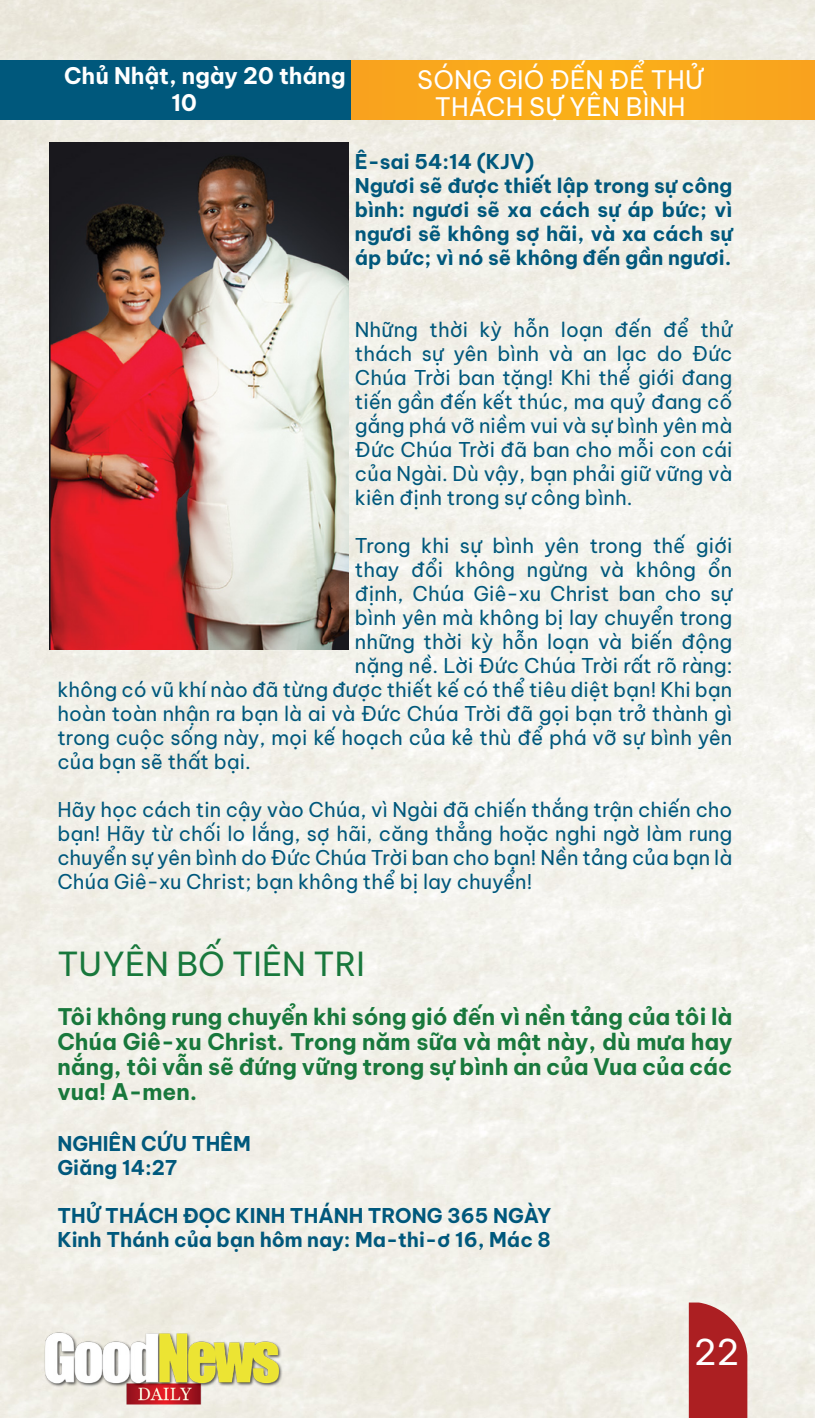
<style>
.page{position:relative;width:815px;height:1418px;background:#fff}
.page>*{position:absolute;margin:0;border:0;box-sizing:border-box;transform-origin:0 0}
.t1{font:35px "Be Vietnam Pro";color:#fff}
.t2{font:32.5px "Be Vietnam Pro";color:#18783c}
.t3{font:25px "Be Vietnam Pro";color:#fff}
.t4{font:700 22.5px/25px "Be Vietnam Pro";color:#18783c;text-align:justify}
.t5{font:700 22.5px/27px "Be Vietnam Pro";letter-spacing:-.005em;color:#fff}
.t6{font:20px/24px "Be Vietnam Pro";color:#00587c;text-align:justify}
.t7{font:700 20px/24px "Be Vietnam Pro";color:#00587c;text-align:justify}
</style>
<div class="page">
<img style="left:0;top:0;width:815px;height:1417px">
<div style="left:168px;top:60px;width:647px;height:60px;background:#f9a91c"></div>
<div style="left:0;top:60px;width:351px;height:60px;background:#00587c"></div>
<div style="left:689px;top:1302px;width:58px;height:115px;background:#ac1f22"></div>
<img style="left:39px;top:1330px;width:246px;height:76px">
<img style="left:50px;top:142px;width:299px;height:508px">
<p class="t5" style="left:171px;top:60px;width:176px;text-indent:-107px">Chủ Nhật, ngày 20 tháng<br>10</p>
<p class="t3" style="left:417px;top:59px;width:288px">SÓNG GIÓ ĐẾN ĐỂ THỬ</p>
<p class="t3" style="left:435px;top:86px;width:252px">THÁCH SỰ YÊN BÌNH</p>
<p class="t7" style="left:355px;top:147px;width:181px">Ê-sai 54:14 (KJV)</p>
<p class="t7" style="left:355px;top:171px;width:379px">Ngươi sẽ được thiết lập trong sự công bình: ngươi sẽ xa cách sự áp bức; vì ngươi sẽ không sợ hãi, và xa cách sự áp bức; vì nó sẽ không đến gần ngươi.</p>
<p class="t6" style="left:355px;top:315px;width:379px">Những thời kỳ hỗn loạn đến để thử thách sự yên bình và an lạc do Đức Chúa Trời ban tặng! Khi thế giới đang tiến gần đến kết thúc, ma quỷ đang cố gắng phá vỡ niềm vui và sự bình yên mà Đức Chúa Trời đã ban cho mỗi con cái của Ngài. Dù vậy, bạn phải giữ vững và kiên định trong sự công bình.</p>
<p class="t6" style="left:355px;top:531px;width:379px">Trong khi sự bình yên trong thế giới</p>
<p class="t6" style="left:355px;top:555px;width:379px">thay đổi không ngừng và không ổn</p>
<p class="t6" style="left:355px;top:579px;width:379px">định, Chúa Giê-xu Christ ban cho sự</p>
<p class="t6" style="left:355px;top:603px;width:379px">bình yên mà không bị lay chuyển trong</p>
<p class="t6" style="left:355px;top:627px;width:379px">những thời kỳ hỗn loạn và biến động</p>
<p class="t6" style="left:355px;top:651px;width:379px">nặng nề. Lời Đức Chúa Trời rất rõ ràng:</p>
<p class="t6" style="left:57px;top:675px;width:676px">không có vũ khí nào đã từng được thiết kế có thể tiêu diệt bạn! Khi bạn</p>
<p class="t6" style="left:57px;top:699px;width:676px">hoàn toàn nhận ra bạn là ai và Đức Chúa Trời đã gọi bạn trở thành gì</p>
<p class="t6" style="left:57px;top:723px;width:676px">trong cuộc sống này, mọi kế hoạch của kẻ thù để phá vỡ sự bình yên</p>
<p class="t6" style="left:57px;top:747px;width:195px">của bạn sẽ thất bại.</p>
<p class="t6" style="left:57px;top:795px;width:677px">Hãy học cách tin cậy vào Chúa, vì Ngài đã chiến thắng trận chiến cho bạn! Hãy từ chối lo lắng, sợ hãi, căng thẳng hoặc nghi ngờ làm rung chuyển sự yên bình do Đức Chúa Trời ban cho bạn! Nền tảng của bạn là Chúa Giê-xu Christ; bạn không thể bị lay chuyển!</p>
<p class="t2" style="left:57px;top:937px;width:309px">TUYÊN BỐ TIÊN TRI</p>
<p class="t4" style="left:57px;top:1002px;width:676px">Tôi không rung chuyển khi sóng gió đến vì nền tảng của tôi là Chúa Giê-xu Christ. Trong năm sữa và mật này, dù mưa hay nắng, tôi vẫn sẽ đứng vững trong sự bình an của Vua của các vua! A-men.</p>
<p class="t7" style="left:57px;top:1129px;width:195px">NGHIÊN CỨU THÊM</p>
<p class="t7" style="left:57px;top:1153px;width:121px">Giăng 14:27</p>
<p class="t7" style="left:57px;top:1201px;width:496px">THỬ THÁCH ĐỌC KINH THÁNH TRONG 365 NGÀY</p>
<p class="t7" style="left:57px;top:1225px;width:495px">Kinh Thánh của bạn hôm nay: Ma-thi-ơ 16, Mác 8</p>
<h1 class="t1" style="left:694px;top:1323px;width:47px">22</h1>
</div>
